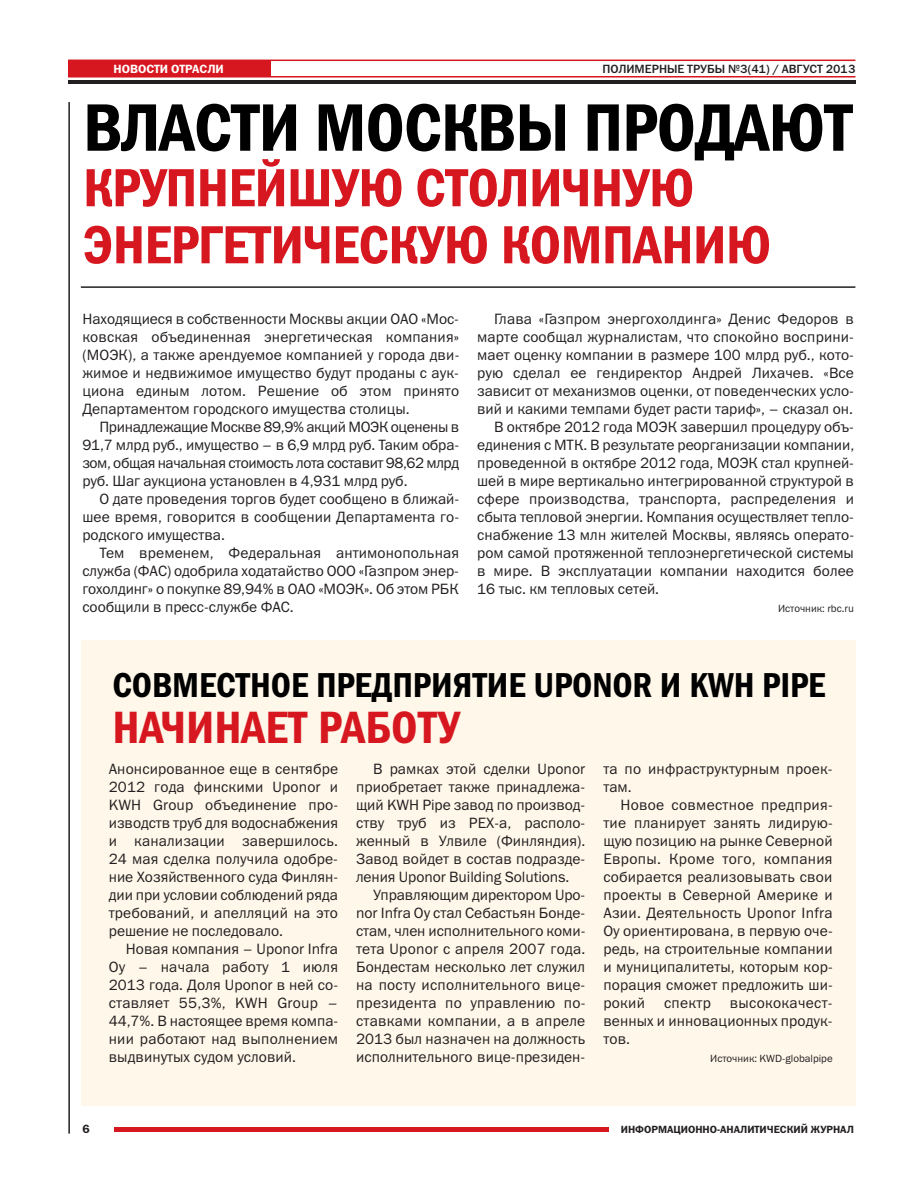
<style>
.page{position:relative;width:915px;height:1191px;background:#fff}
.page>*{position:absolute;margin:0;border:0;box-sizing:border-box;transform-origin:0 0}
.t1{font:67.5px "Franklin Gothic Demi Cond C";letter-spacing:-.015em;color:#010000}
.t2{font:54px/57px "Franklin Gothic Demi Cond C";letter-spacing:-.01em;color:#d7171f}
.t3{font:45.6px "Franklin Gothic Demi Cond C";color:#d7171f}
.t4{font:34.8px "Franklin Gothic Demi Cond C";letter-spacing:-.005em;color:#010000}
.t5{font:15px/18px "Franklin Gothic Book C";color:#231f20;text-align:justify}
.t6{font:12px "Franklin Gothic Medium C";color:#231f20}
.t7{font:12px "Franklin Gothic Demi C";color:#fff}
.t8{font:12px "Franklin Gothic Demi C";color:#231f20}
.t9{font:10.5px "Franklin Gothic Book C";color:#231f20}
.t10{font:10.5px "Franklin Gothic Demi C";color:#231f20}
</style>
<div class="page">
<div style="left:81px;top:641px;width:774px;height:465px;background:#fef7ea"></div>
<hr style="left:68px;top:102px;width:2px;height:1031px;background:#231f20">
<hr style="left:114px;top:1127px;width:494px;height:4px;background:#d7171f">
<hr style="left:68px;top:76px;width:787px;height:1px;background:#d7171f">
<hr style="left:68px;top:60px;width:787px;height:1px;background:#d7171f">
<hr style="left:68px;top:80px;width:787px;height:3px;background:#231f20">
<div style="left:68px;top:60px;width:202px;height:16px;background:#d7171f"></div>
<hr style="left:81px;top:286px;width:774px;height:2px;background:#231f20">
<p class="t7" style="left:113px;top:62px;width:112px">НОВОСТИ ОТРАСЛИ</p>
<p class="t6" style="left:602px;top:62px;width:254px">ПОЛИМЕРНЫЕ ТРУБЫ №3(41) / АВГУСТ 2013</p>
<h1 class="t1" style="left:83px;top:88px;width:770px">ВЛАСТИ МОСКВЫ ПРОДАЮТ</h1>
<h2 class="t2" style="left:83px;top:159px;width:689px">КРУПНЕЙШУЮ СТОЛИЧНУЮ<br>ЭНЕРГЕТИЧЕСКУЮ КОМПАНИЮ</h2>
<p class="t5" style="left:82px;top:310px;width:378px">Находящиеся в собственности Москвы акции ОАО «Мос&shy;ковская объединенная энергетическая компания» (МОЭК), а также арендуемое компанией у города дви&shy;жимое и недвижимое имущество будут проданы с аук&shy;циона единым лотом. Решение об этом принято Департаментом городского имущества столицы.</p>
<p class="t5" style="left:82px;top:418px;width:378px;text-indent:17px">Принадлежащие Москве 89,9% акций МОЭК оценены в 91,7 млрд руб., имущество – в 6,9 млрд руб. Таким обра&shy;зом, общая начальная стоимость лота составит 98,62 млрд руб. Шаг аукциона установлен в 4,931 млрд руб.</p>
<p class="t5" style="left:82px;top:490px;width:378px;text-indent:17px">О дате проведения торгов будет сообщено в ближай&shy;шее время, говорится в сообщении Департамента го&shy;родского имущества.</p>
<p class="t5" style="left:82px;top:544px;width:378px;text-indent:17px">Тем временем, Федеральная антимонопольная служба (ФАС) одобрила ходатайство ООО «Газпром энер&shy;гохолдинг» о покупке 89,94% в ОАО «МОЭК». Об этом РБК сообщили в пресс-службе ФАС.</p>
<p class="t5" style="left:494px;top:310px;width:361px">Глава «Газпром энергохолдинга» Денис Федоров в</p>
<p class="t5" style="left:477px;top:328px;width:378px">марте сообщал журналистам, что спокойно восприни-</p>
<p class="t5" style="left:477px;top:346px;width:378px">мает оценку компании в размере 100 млрд руб., кото-</p>
<p class="t5" style="left:477px;top:364px;width:378px">рую сделал ее гендиректор Андрей Лихачев. «Все</p>
<p class="t5" style="left:477px;top:382px;width:378px">зависит от механизмов оценки, от поведенческих усло-</p>
<p class="t5" style="left:477px;top:400px;width:377px">вий и какими темпами будет расти тариф», – сказал он.</p>
<p class="t5" style="left:494px;top:418px;width:361px">В октябре 2012 года МОЭК завершил процедуру объ-</p>
<p class="t5" style="left:477px;top:436px;width:378px">единения с МТК. В результате реорганизации компании,</p>
<p class="t5" style="left:477px;top:454px;width:378px">проведенной в октябре 2012 года, МОЭК стал крупней-</p>
<p class="t5" style="left:477px;top:472px;width:378px">шей в мире вертикально интегрированной структурой в</p>
<p class="t5" style="left:477px;top:490px;width:378px">сфере производства, транспорта, распределения и</p>
<p class="t5" style="left:477px;top:508px;width:378px">сбыта тепловой энергии. Компания осуществляет тепло-</p>
<p class="t5" style="left:477px;top:526px;width:378px">снабжение 13 млн жителей Москвы, являясь операто-</p>
<p class="t5" style="left:477px;top:544px;width:378px">ром самой протяженной теплоэнергетической системы</p>
<p class="t5" style="left:477px;top:562px;width:378px">в мире. В эксплуатации компании находится более</p>
<p class="t5" style="left:477px;top:580px;width:183px">16 тыс. км тепловых сетей.</p>
<p class="t9" style="left:777px;top:602px;width:77px">Источник: rbc.ru</p>
<h3 class="t4" style="left:112px;top:665px;width:714px">СОВМЕСТНОЕ ПРЕДПРИЯТИЕ UPONOR И KWH PIPE</h3>
<h3 class="t3" style="left:112px;top:700px;width:349px">НАЧИНАЕТ РАБОТУ</h3>
<p class="t5" style="left:109px;top:760px;width:231px">Анонсированное еще в сентябре 2012 года финскими Uponor и KWH Group объединение про&shy;изводств труб для водоснабжения и канализации завершилось.<br>24 мая сделка получила одобре&shy;ние Хозяйственного суда Финлян&shy;дии при условии соблюдений ряда требований, и апелляций на это решение не последовало.</p>
<p class="t5" style="left:109px;top:940px;width:231px;text-indent:17px">Новая компания – Uponor Infra Oy – начала работу 1 июля 2013 года. Доля Uponor в ней со&shy;ставляет 55,3%, KWH Group – 44,7%. В настоящее время компа&shy;нии работают над выполнением выдвинутых судом условий.</p>
<p class="t5" style="left:356px;top:760px;width:231px;text-indent:17px">В рамках этой сделки Uponor приобретает также принадлежа&shy;щий KWH Pipe завод по производ&shy;ству труб из РЕХ-а, располо&shy;женный в Улвиле (Финляндия).<br>Завод войдет в состав подразде&shy;ления Uponor Building Solutions.</p>
<p class="t5" style="left:356px;top:886px;width:231px;text-indent:17px">Управляющим директором Upo&shy;nor Infra Oy стал Себастьян Бонде&shy;стам, член исполнительного коми&shy;тета Uponor с апреля 2007 года.<br>Бондестам несколько лет служил на посту исполнительного вице&shy;президента по управлению по&shy;ставками компании, а в апреле 2013 был назначен на должность исполнительного вице-президен-</p>
<p class="t5" style="left:603px;top:760px;width:231px">та по инфраструктурным проек&shy;там.</p>
<p class="t5" style="left:603px;top:796px;width:231px;text-indent:17px">Новое совместное предприя&shy;тие планирует занять лидирую&shy;щую позицию на рынке Северной Европы. Кроме того, компания собирается реализовывать свои проекты в Северной Америке и Азии. Деятельность Uponor Infra Oy ориентирована, в первую оче&shy;редь, на строительные компании и муниципалитеты, которым кор&shy;порация сможет предложить ши&shy;рокий</p>
<p class="t5" style="left:603px;top:994px;width:231px;text-indent:126px">высококачест&shy;венных и инновационных продук&shy;тов.</p>
<p class="t9" style="left:710px;top:1052px;width:124px">Источник: KWD-globalpipe</p>
<p class="t5" style="left:663px;top:994px;width:48px">спектр</p>
<p class="t8" style="left:82px;top:1122px;width:9px">6</p>
<p class="t10" style="left:620px;top:1122px;width:234px">ИНФОРМАЦИОННО-АНАЛИТИЧЕСКИЙ ЖУРНАЛ</p>
</div>
